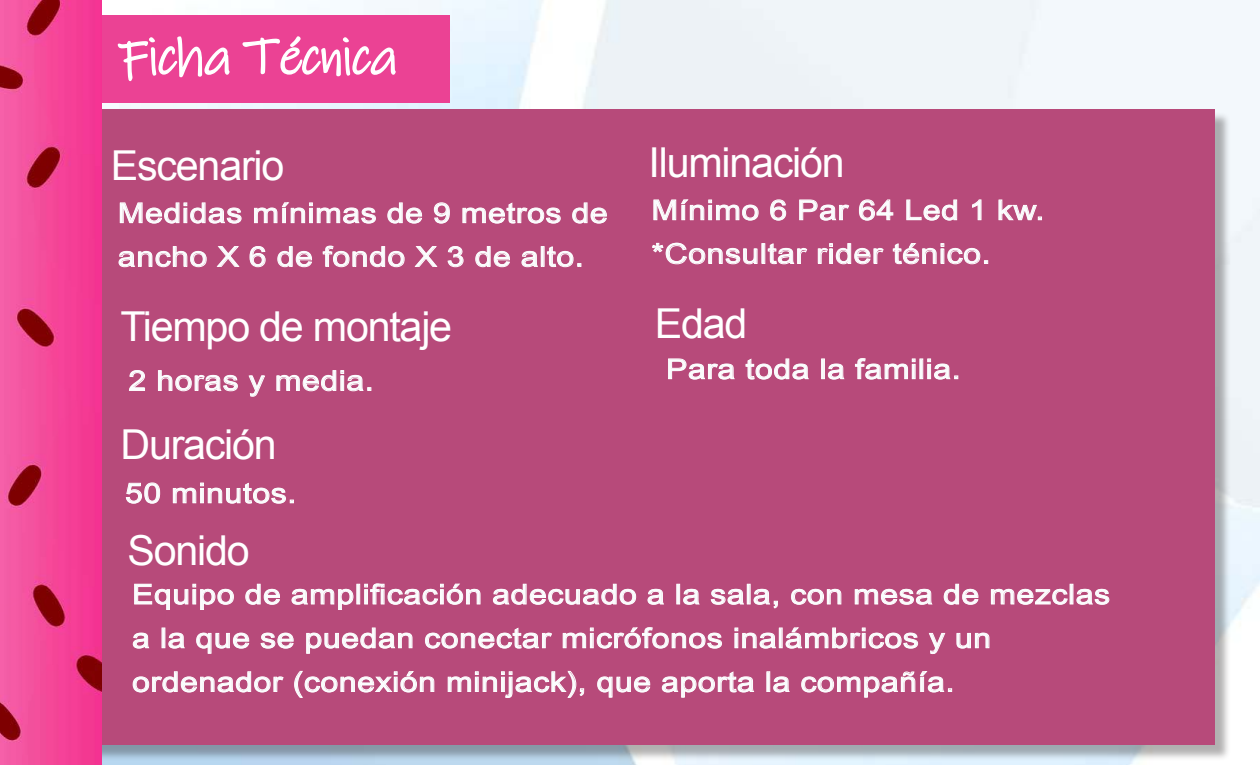
<style>
.page{position:relative;width:1260px;height:765px;background:#fff}
.page>*{position:absolute;margin:0;border:0;box-sizing:border-box;transform-origin:0 0}
.t1{font:52.5px "Ink Free";letter-spacing:-.03em;color:#fff}
.t2{font:41.25px "Arial";letter-spacing:-.03em;color:#fff}
.t3{font:27.62px/43.8px "Arial";letter-spacing:.02em;color:#fbfdfe;scale:1.15 1}
</style>
<div class="page">
<img style="left:101px;top:0;width:1159px;height:765px">
<div style="left:80px;top:112px;width:1150px;height:649px;background:#221f1f;opacity:.35"></div>
<div style="left:78px;top:110px;width:1137px;height:635px;background:#b74a7a"></div>
<div style="left:71px;top:16px;width:378px;height:87px;background:#eb4294"></div>
<svg style="left:117px;top:36px;width:113px;height:46px"></svg>
<svg style="left:242px;top:36px;width:154px;height:41px"></svg>
<svg style="left:129px;top:370px;width:16px;height:21px"></svg>
<svg style="left:158px;top:370px;width:80px;height:21px"></svg>
<svg style="left:248px;top:375px;width:17px;height:22px"></svg>
<svg style="left:276px;top:370px;width:95px;height:21px"></svg>
<svg style="left:120px;top:202px;width:122px;height:22px"></svg>
<svg style="left:254px;top:202px;width:122px;height:22px"></svg>
<svg style="left:387px;top:202px;width:35px;height:22px"></svg>
<svg style="left:434px;top:202px;width:16px;height:22px"></svg>
<svg style="left:462px;top:202px;width:99px;height:22px"></svg>
<svg style="left:572px;top:202px;width:35px;height:22px"></svg>
<svg style="left:118px;top:246px;width:89px;height:21px"></svg>
<svg style="left:216px;top:246px;width:24px;height:21px"></svg>
<svg style="left:249px;top:246px;width:17px;height:21px"></svg>
<svg style="left:277px;top:246px;width:35px;height:21px"></svg>
<svg style="left:323px;top:246px;width:82px;height:21px"></svg>
<svg style="left:414px;top:246px;width:24px;height:21px"></svg>
<svg style="left:447px;top:246px;width:17px;height:21px"></svg>
<svg style="left:475px;top:246px;width:35px;height:21px"></svg>
<svg style="left:521px;top:251px;width:17px;height:16px"></svg>
<div style="left:541px;top:246px;width:3px;height:21px;border:1px solid #fff"></div>
<svg style="left:547px;top:246px;width:34px;height:21px"></svg>
<svg style="left:126px;top:482px;width:34px;height:22px"></svg>
<svg style="left:173px;top:482px;width:121px;height:22px"></svg>
<svg style="left:134px;top:584px;width:100px;height:26px"></svg>
<svg style="left:245px;top:584px;width:35px;height:21px"></svg>
<svg style="left:291px;top:589px;width:63px;height:21px"></svg>
<div style="left:357px;top:584px;width:3px;height:20px;border:1px solid #fff"></div>
<svg style="left:364px;top:583px;width:117px;height:22px"></svg>
<svg style="left:493px;top:584px;width:143px;height:21px"></svg>
<svg style="left:647px;top:589px;width:17px;height:16px"></svg>
<div style="left:677px;top:584px;width:3px;height:20px;border:1px solid #fff"></div>
<svg style="left:683px;top:589px;width:17px;height:16px"></svg>
<svg style="left:711px;top:589px;width:33px;height:16px"></svg>
<div style="left:747px;top:584px;width:3px;height:20px;border:1px solid #fff"></div>
<svg style="left:754px;top:589px;width:24px;height:20px"></svg>
<svg style="left:791px;top:589px;width:50px;height:16px"></svg>
<svg style="left:855px;top:589px;width:78px;height:16px"></svg>
<svg style="left:944px;top:584px;width:35px;height:21px"></svg>
<svg style="left:991px;top:589px;width:77px;height:16px"></svg>
<svg style="left:1076px;top:589px;width:34px;height:16px"></svg>
<svg style="left:133px;top:632px;width:17px;height:17px"></svg>
<svg style="left:168px;top:632px;width:17px;height:17px"></svg>
<svg style="left:196px;top:632px;width:53px;height:22px"></svg>
<svg style="left:260px;top:632px;width:34px;height:17px"></svg>
<svg style="left:306px;top:627px;width:107px;height:27px"></svg>
<svg style="left:425px;top:627px;width:127px;height:22px"></svg>
<svg style="left:563px;top:627px;width:159px;height:22px"></svg>
<svg style="left:735px;top:628px;width:41px;height:21px"></svg>
<div style="left:779px;top:628px;width:4px;height:20px;border:1px solid #fff"></div>
<svg style="left:786px;top:627px;width:132px;height:22px"></svg>
<svg style="left:929px;top:633px;width:17px;height:21px"></svg>
<svg style="left:956px;top:632px;width:34px;height:17px"></svg>
<svg style="left:133px;top:671px;width:151px;height:21px"></svg>
<svg style="left:294px;top:671px;width:140px;height:27px"></svg>
<svg style="left:448px;top:671px;width:136px;height:27px"></svg>
<svg style="left:597px;top:676px;width:53px;height:22px"></svg>
<svg style="left:662px;top:671px;width:93px;height:27px"></svg>
<div style="left:767px;top:671px;width:3px;height:21px;border:1px solid #fff"></div>
<svg style="left:773px;top:676px;width:17px;height:16px"></svg>
<svg style="left:801px;top:671px;width:151px;height:27px"></svg>
<svg style="left:653px;top:199px;width:106px;height:22px"></svg>
<svg style="left:770px;top:199px;width:16px;height:22px"></svg>
<svg style="left:799px;top:199px;width:50px;height:22px"></svg>
<svg style="left:859px;top:199px;width:34px;height:22px"></svg>
<svg style="left:906px;top:199px;width:51px;height:22px"></svg>
<svg style="left:972px;top:199px;width:10px;height:21px"></svg>
<svg style="left:998px;top:199px;width:44px;height:22px"></svg>
<svg style="left:652px;top:243px;width:106px;height:21px"></svg>
<div style="left:762px;top:243px;width:3px;height:21px;border:1px solid #fff"></div>
<svg style="left:768px;top:243px;width:39px;height:21px"></svg>
<svg style="left:818px;top:243px;width:66px;height:21px"></svg>
<svg style="left:893px;top:243px;width:95px;height:21px"></svg>
<svg style="left:668px;top:358px;width:67px;height:22px"></svg>
<svg style="left:745px;top:358px;width:64px;height:22px"></svg>
<div style="left:821px;top:359px;width:4px;height:20px;border:1px solid #fff"></div>
<svg style="left:828px;top:363px;width:17px;height:17px"></svg>
<svg style="left:855px;top:358px;width:60px;height:22px"></svg>
<div style="left:912px;top:364px;width:3px;height:15px;border:1px solid #fff"></div>
<div style="left:920px;top:359px;width:3px;height:20px;border:1px solid #fff"></div>
<svg style="left:927px;top:359px;width:31px;height:21px"></svg>
<img style="left:0;top:0;width:101px;height:765px">
<h1 class="t1" style="left:119px;top:31px;width:280px">Ficha Técnica</h1>
<h2 class="t2" style="left:111px;top:150px;width:175px">Escenario</h2>
<p class="t3" style="left:118px;top:194px;width:427px">Medidas mínimas de 9 metros de ancho X 6 de fondo X 3 de alto.</p>
<h2 class="t2" style="left:120px;top:311px;width:333px">Tiempo de montaje</h2>
<p class="t3" style="left:128px;top:359px;width:215px">2 horas y media.</p>
<h2 class="t2" style="left:649px;top:147px;width:198px">Iluminación</h2>
<p class="t3" style="left:652px;top:188px;width:343px">Mínimo 6 Par 64 Led 1 kw. *Consultar rider ténico.</p>
<h2 class="t2" style="left:655px;top:308px;width:94px">Edad</h2>
<p class="t3" style="left:666px;top:350px;width:258px">Para toda la familia.</p>
<h2 class="t2" style="left:120px;top:429px;width:158px">Duración</h2>
<p class="t3" style="left:125px;top:472px;width:150px">50 minutos.</p>
<h2 class="t2" style="left:128px;top:535px;width:124px">Sonido</h2>
<p class="t3" style="left:132px;top:573px;width:852px">Equipo de amplificación adecuado a la sala, con mesa de mezclas a la que se puedan conectar micrófonos inalámbricos y un ordenador (conexión minijack), que aporta la compañía.</p>
</div>
